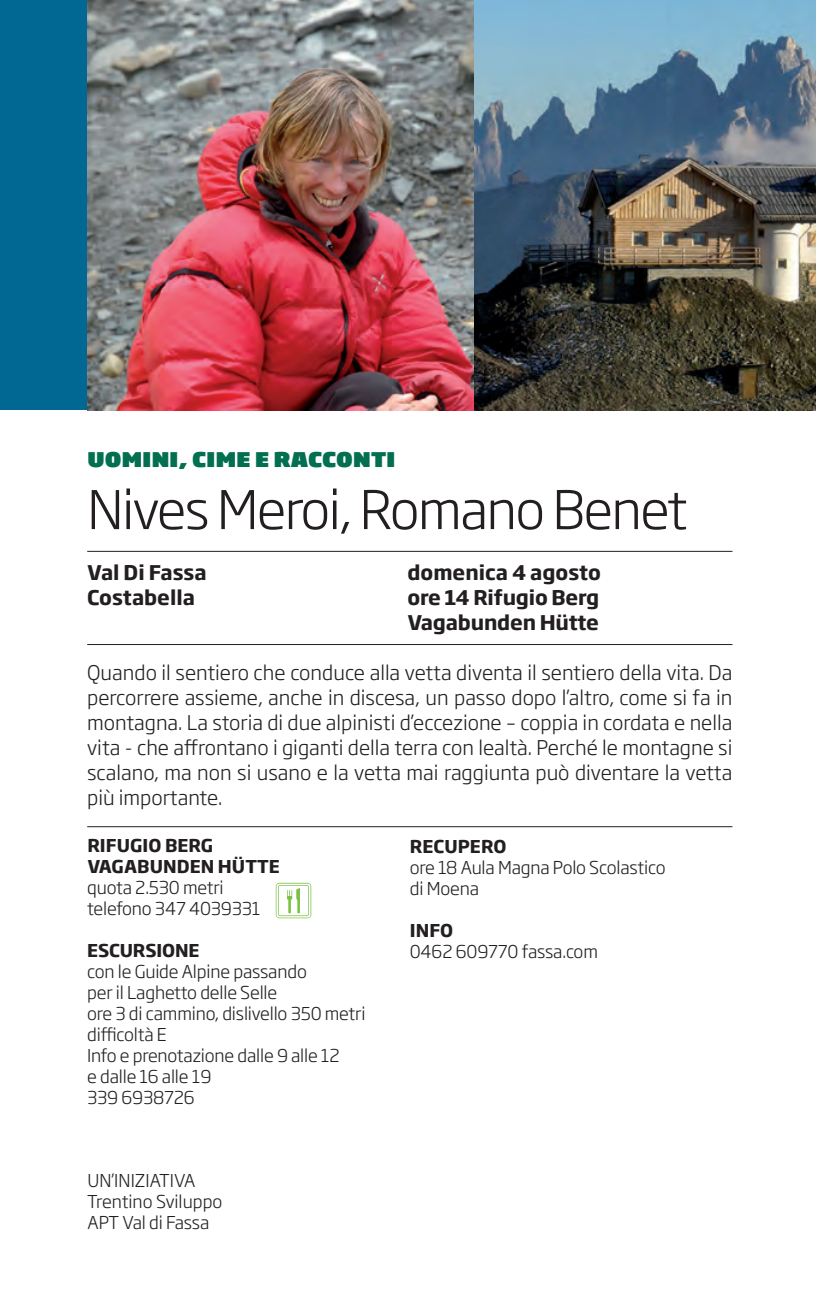
<style>
.page{position:relative;width:816px;height:1312px;background:#fff}
.page>*{position:absolute;margin:0;border:0;box-sizing:border-box;transform-origin:0 0}
.t1{font:61.5px "Signs";color:#79c142}
.t2{font:300 52.5px "Soho Gothic Pro";letter-spacing:-.03em;color:#231f20}
.t3{font:300 20px/25px "Soho Gothic Pro";color:#231f20;text-align:justify}
.t4{font:700 20px/25px "Soho Gothic Pro";letter-spacing:-.01em;color:#231f20}
.t5{font:900 20px "Soho Gothic Pro";letter-spacing:.015em;color:#016f50}
.t6{font:300 17.5px/21px "Soho Gothic Pro";letter-spacing:-.01em;color:#231f20}
.t7{font:700 17.5px/21px "Soho Gothic Pro";letter-spacing:.005em;color:#231f20}
</style>
<div class="page">
<hr style="left:87px;top:551px;width:645px;height:1px;background:#231f20">
<hr style="left:87px;top:644px;width:645px;height:1px;background:#231f20">
<hr style="left:87px;top:826px;width:645px;height:1px;background:#231f20">
<img style="left:473px;top:0;width:343px;height:410px">
<div style="left:0;top:0;width:87px;height:410px;background:#006893"></div>
<img style="left:87px;top:0;width:386px;height:410px">
<p class="t5" style="left:87px;top:442px;width:257px">UOMINI, CIME E RACCONTI</p>
<h2 class="t2" style="left:87px;top:469px;width:601px">Nives Meroi, Romano Benet</h2>
<p class="t4" style="left:87px;top:559px;width:121px">Val Di Fassa</p>
<p class="t4" style="left:407px;top:559px;width:195px">domenica 4 agosto</p>
<p class="t4" style="left:87px;top:584px;width:109px">Costabella</p>
<p class="t4" style="left:407px;top:584px;width:193px">ore 14 Rifugio Berg<br>Vagabunden Hütte</p>
<p class="t3" style="left:87px;top:659px;width:646px">Quando il sentiero che conduce alla vetta diventa il sentiero della vita. Da percorrere assieme, anche in discesa, un passo dopo l’altro, come si fa in montagna. La storia di due alpinisti d’eccezione – coppia in cordata e nella vita - che affrontano i giganti della terra con lealtà. Perché le montagne si scalano, ma non si usano e la vetta mai raggiunta può diventare la vetta più importante.</p>
<p class="t7" style="left:410px;top:834px;width:96px">RECUPERO</p>
<p class="t6" style="left:410px;top:855px;width:257px">ore 18 Aula Magna Polo Scolastico di Moena</p>
<p class="t7" style="left:410px;top:918px;width:43px">INFO</p>
<p class="t6" style="left:410px;top:939px;width:190px">0462 609770 fassa.com</p>
<p class="t7" style="left:87px;top:834px;width:114px">RIFUGIO Berg vagab</p>
<p class="t7" style="left:150px;top:855px;width:132px">unden Hütte</p>
<p class="t6" style="left:87px;top:876px;width:175px">quota 2.530 metri telefono 347 4039331</p>
<p class="t7" style="left:87px;top:939px;width:85px">ESCURSIONE</p>
<p class="t6" style="left:87px;top:960px;width:280px">con le Guide Alpine passando<br>per il Laghetto delle Selle<br>ore 3 di cammino, dislivello 350 metri difficoltà E<br>Info e prenotazione dalle 9 alle 12<br>e dalle 16 alle 19<br>339 6938726</p>
<h1 class="t1" style="left:275px;top:861px;width:39px">K</h1>
<p class="t6" style="left:87px;top:1169px;width:137px">UN’INIZIATIVA<br>Trentino Sviluppo<br>Apt Val di Fassa</p>
</div>
